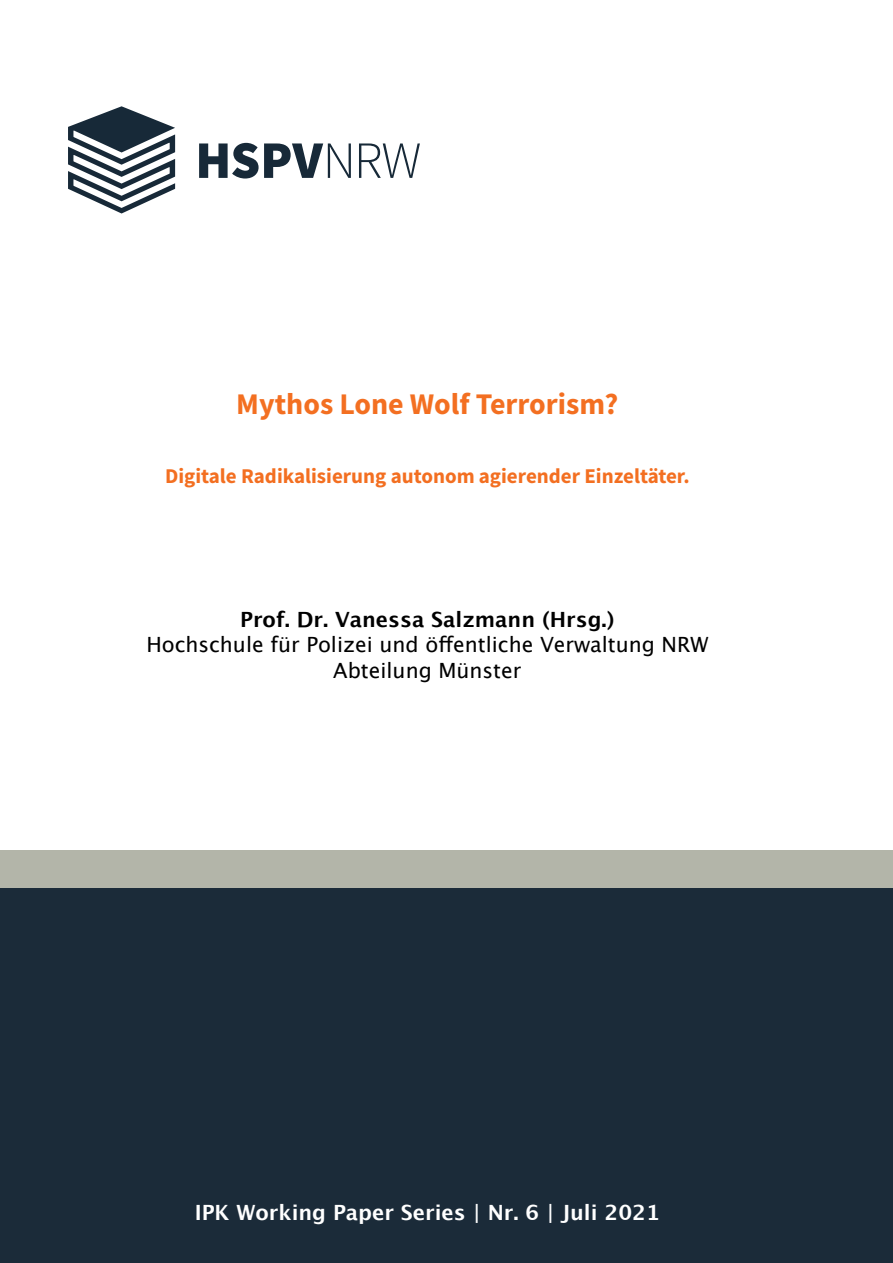
<style>
.page{position:relative;width:893px;height:1263px;background:#fff}
.page>*{position:absolute;margin:0;border:0;box-sizing:border-box;transform-origin:0 0}
.t1{font:700 30px "HSPV";color:#f36f21}
.t2{font:21px/25.2px "Lucida Grande";color:#000;text-align:center}
.t3{font:700 21px "HSPV";color:#f36f21}
.t4{font:700 21px "Lucida Grande";color:#fff}
.t5{font:700 21px "Lucida Grande";color:#000}
</style>
<div class="page">
<div style="left:0;top:888px;width:893px;height:375px;background:#1b2b39"></div>
<div style="left:0;top:850px;width:893px;height:38px;background:#b3b5a9"></div>
<svg style="left:199px;top:143px;width:152px;height:36px"></svg>
<svg style="left:359px;top:143px;width:61px;height:35px"></svg>
<svg style="left:68px;top:106px;width:107px;height:107px"></svg>
<h1 class="t1" style="left:236px;top:392px;width:384px">Mythos Lone Wolf Terrorism?</h1>
<p class="t3" style="left:165px;top:467px;width:526px">Digitale Radikalisierung autonom agierender Einzeltäter.</p>
<p class="t5" style="left:240px;top:611px;width:376px">Prof. Dr. Vanessa Salzmann (Hrsg.)</p>
<p class="t2" style="left:146px;top:634px;width:563px">Hochschule für Polizei und öffentliche Verwaltung NRW<br>Abteilung Münster</p>
<p class="t4" style="left:195px;top:1203px;width:467px">IPK Working Paper Series | Nr. 6 | Juli 2021</p>
</div>
